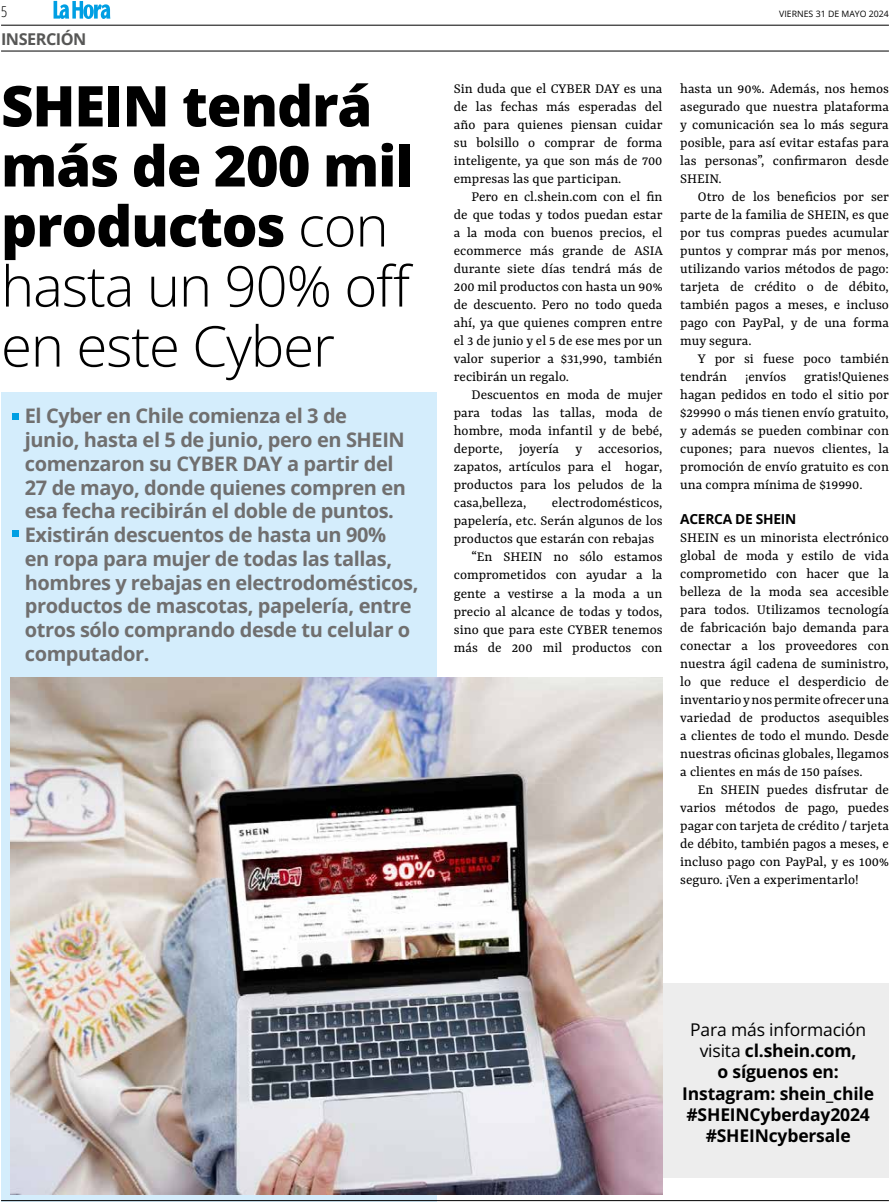
<style>
.page{position:relative;width:890px;height:1202px;background:#fff}
.page>*{position:absolute;margin:0;border:0;box-sizing:border-box;transform-origin:0 0}
.t1{font:800 56.25px/60px "Open Sans";letter-spacing:-.02em;color:#000}
.t2{font:700 20px/23.8px "Open Sans";letter-spacing:-.02em;color:#706f6f}
.t3{font:700 17.5px/21.2px "Open Sans";letter-spacing:-.01em;color:#000;text-align:center}
.t4{font:700 16.25px "Open Sans";letter-spacing:-.03em;color:#575756}
.t5{font:15px/18px "Rasa";color:#000;text-align:justify}
.t6{font:300 15px "Open Sans Condensed";color:#000}
.t7{font:700 13.75px "Open Sans";letter-spacing:-.02em;color:#000}
.t8{font:8.75px "Open Sans";color:#000}
.s1{font-weight:300}
.s2{font-weight:400}
</style>
<div class="page">
<svg style="left:54px;top:1px;width:56px;height:18px"></svg>
<hr style="left:1px;top:25px;width:887px;height:1px;background:#000">
<div style="left:1px;top:393px;width:435px;height:808px;background:#d4edfc"></div>
<hr style="left:1px;top:1199px;width:887px;height:1px;background:#000">
<div style="left:596px;top:983px;width:292px;height:194px;background:#ededed"></div>
<hr style="left:1px;top:51px;width:887px;height:1px;background:#000">
<div style="left:12px;top:413px;width:7px;height:7px;background:#009fe3"></div>
<div style="left:12px;top:530px;width:7px;height:6px;background:#009fe3"></div>
<img style="left:11px;top:677px;width:651px;height:517px">
<p class="t6" style="left:1px;top:2px;width:8px">5</p>
<p class="t8" style="left:779px;top:7px;width:111px">VIERNES 31 DE MAYO 2024</p>
<p class="t4" style="left:1px;top:28px;width:87px">INSERCIÓN</p>
<h1 class="t1" style="left:1px;top:74px;width:414px">SHEIN tendrá más de 200 mil productos <span class="s1">con hasta un 90% off en este Cyber</span></h1>
<p class="t5" style="left:454px;top:80px;width:210px">Sin duda que el CYBER DAY es una de las fechas más esperadas del año para quienes piensan cuidar su bolsillo o comprar de forma inteligente, ya que son más de 700 empresas las que participan.</p>
<p class="t5" style="left:454px;top:188px;width:210px;text-indent:18px">Pero en cl.shein.com con el fin de que todas y todos puedan estar a la moda con buenos precios, el ecommerce más grande de ASIA durante siete días tendrá más de 200 mil productos con hasta un 90% de descuento. Pero no todo queda ahí, ya que quienes compren entre el 3 de junio y el 5 de ese mes por un valor superior a $31,990, también recibirán un regalo.</p>
<p class="t5" style="left:454px;top:386px;width:210px;text-indent:18px">Descuentos en moda de mujer para todas las tallas, moda de hombre, moda infantil y de bebé, deporte, joyería y accesorios, zapatos, artículos para el hogar, productos para los peludos de la casa,belleza,</p>
<p class="t5" style="left:680px;top:80px;width:210px">hasta un 90%. Además, nos hemos asegurado que nuestra plataforma y comunicación sea lo más segura posible, para así evitar estafas para las personas”, confirmaron desde SHEIN.</p>
<p class="t5" style="left:680px;top:188px;width:210px;text-indent:18px">Otro de los beneficios por ser parte de la familia de SHEIN, es que por tus compras puedes acumular puntos y comprar más por menos, utilizando varios métodos de pago: tarjeta de crédito o de débito, también pagos a meses, e incluso pago con PayPal, y de una forma muy segura.</p>
<p class="t5" style="left:680px;top:350px;width:210px;text-indent:18px">Y por si fuese poco también tendrán ¡envíos gratis!Quienes hagan pedidos en todo el sitio por $29990 o más tienen envío gratuito, y además se pueden combinar con cupones; para nuevos clientes, la promoción de envío gratuito es con una compra mínima de $19990.</p>
<p class="t7" style="left:680px;top:509px;width:117px">ACERCA DE SHEIN</p>
<p class="t5" style="left:680px;top:529px;width:210px">SHEIN es un minorista electrónico global de moda y estilo de vida comprometido con hacer que la belleza de la moda sea accesible para todos. Utilizamos tecnología de fabricación bajo demanda para conectar a los proveedores con nuestra ágil cadena de suministro, lo que reduce el desperdicio de inventario y nos permite ofrecer una variedad de productos asequibles a clientes de todo el mundo. Desde nuestras oficinas globales, llegamos a clientes en más de 150 países.</p>
<p class="t5" style="left:680px;top:781px;width:210px;text-indent:18px">En SHEIN puedes disfrutar de varios métodos de pago, puedes pagar con tarjeta de crédito / tarjeta de débito, también pagos a meses, e incluso pago con PayPal, y es 100% seguro. ¡Ven a experimentarlo!</p>
<p class="t2" style="left:25px;top:403px;width:395px">El Cyber en Chile comienza el 3 de<br>junio, hasta el 5 de junio, pero en SHEIN comenzaron su CYBER DAY a partir del 27 de mayo, donde quienes compren en esa fecha recibirán el doble de puntos.<br>Existirán descuentos de hasta un 90%<br>en ropa para mujer de todas las tallas, hombres y rebajas en electrodomésticos, productos de mascotas, papelería, entre otros sólo comprando desde tu celular o computador.</p>
<p class="t5" style="left:552px;top:494px;width:112px">electrodomésticos,</p>
<p class="t5" style="left:454px;top:512px;width:210px">papelería, etc. Serán algunos de los</p>
<p class="t5" style="left:454px;top:530px;width:202px">productos que estarán con rebajas</p>
<p class="t5" style="left:471px;top:548px;width:192px">“En SHEIN no sólo estamos</p>
<p class="t5" style="left:454px;top:566px;width:210px">comprometidos con ayudar a la</p>
<p class="t5" style="left:454px;top:584px;width:210px">gente a vestirse a la moda a un</p>
<p class="t5" style="left:454px;top:602px;width:210px">precio al alcance de todas y todos,</p>
<p class="t5" style="left:454px;top:620px;width:210px">sino que para este CYBER tenemos</p>
<p class="t5" style="left:454px;top:638px;width:210px">más de 200 mil productos con</p>
<p class="t3" style="left:682px;top:1018px;width:193px"><span class="s2">Para más información visita</span> cl.shein.com,<br>o síguenos en:<br>Instagram: shein_chile #SHEINCyberday2024 #SHEINcybersale</p>
</div>
